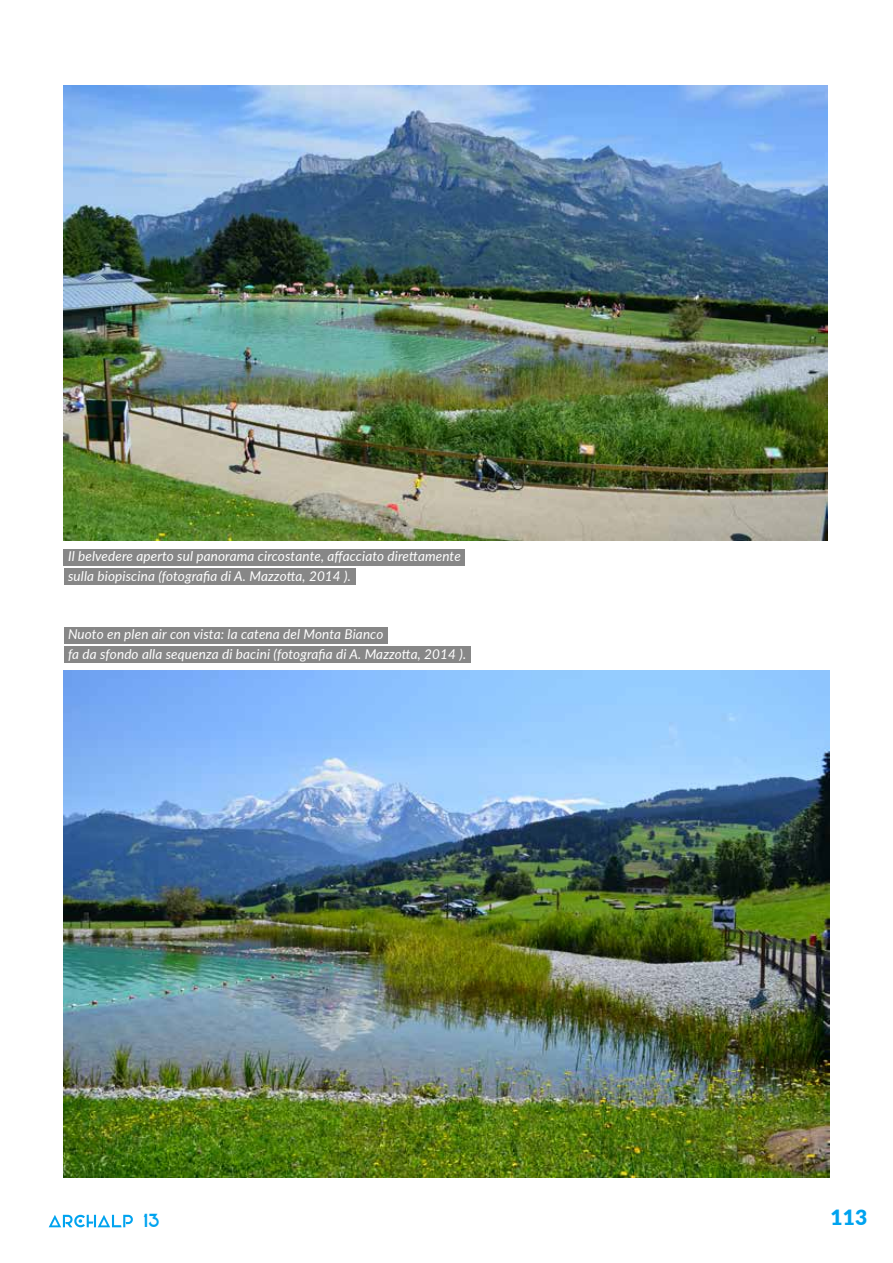
<style>
.page{position:relative;width:893px;height:1263px;background:#fff}
.page>*{position:absolute;margin:0;border:0;box-sizing:border-box;transform-origin:0 0}
.t1{font:900 21px "Lato";color:#00a3ef}
.t2{font:18px "Elianto";color:#00a3ef}
.t3{font:italic 13.5px/19.5px "Lato";letter-spacing:.01em;color:#fff}
</style>
<div class="page">
<svg style="left:49px;top:1215px;width:84px;height:12px"></svg>
<img style="left:64px;top:85px;width:763px;height:455px">
<div style="left:64px;top:549px;width:401px;height:16px;background:#878787"></div>
<div style="left:64px;top:569px;width:291px;height:16px;background:#878787"></div>
<img style="left:64px;top:671px;width:765px;height:507px">
<div style="left:64px;top:627px;width:324px;height:16px;background:#878787"></div>
<div style="left:64px;top:647px;width:406px;height:16px;background:#878787"></div>
<p class="t3" style="left:68px;top:546px;width:394px">Il belvedere aperto sul panorama circostante, affacciato direttamente sulla biopiscina (fotografia di A. Mazzotta, 2014 ).</p>
<p class="t3" style="left:68px;top:624px;width:400px">Nuoto en plen air con vista: la catena del Monta Bianco<br>fa da sfondo alla sequenza di bacini (fotografia di A. Mazzotta, 2014 ).</p>
<h2 class="t2" style="left:143px;top:1210px;width:18px">13</h2>
<h1 class="t1" style="left:830px;top:1201px;width:38px">113</h1>
</div>
